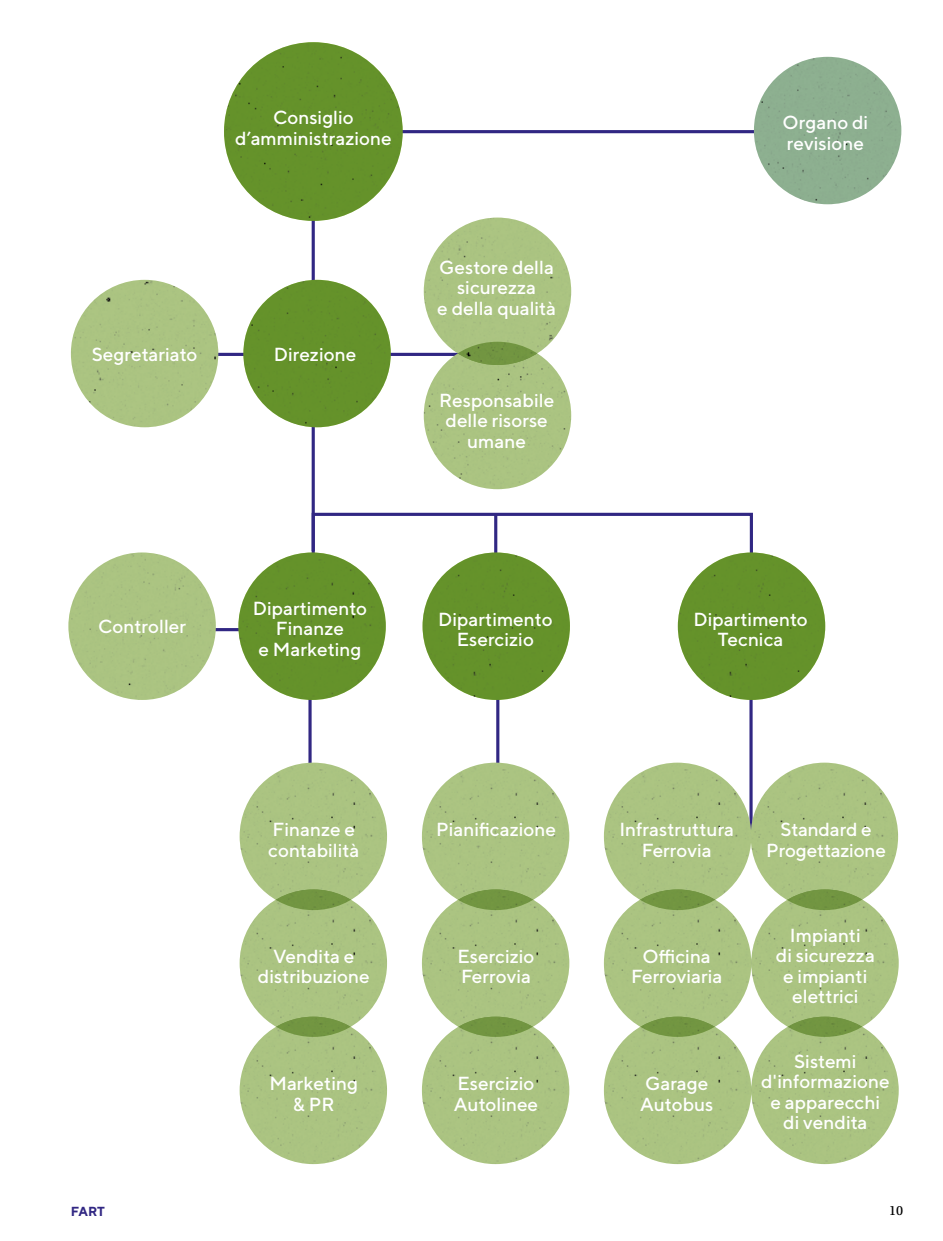
<style>
.page{position:relative;width:943px;height:1241px;background:#fff}
.page>*{position:absolute;margin:0;border:0;box-sizing:border-box;transform-origin:0 0}
.t1{font:500 18.9px/20.5px "TT Norms";color:#fff;text-align:center}
.t2{font:14px "Utopia Std Capt";color:#000}
.t3{font:700 13.12px "TT Norms";color:#312783}
</style>
<div class="page">
<hr style="left:496px;top:690px;width:3px;height:150px;background:#312783">
<hr style="left:308px;top:690px;width:3px;height:150px;background:#312783">
<hr style="left:749px;top:690px;width:3px;height:146px;background:#312783">
<hr style="left:161px;top:353px;width:321px;height:3px;background:#312783">
<hr style="left:395px;top:130px;width:387px;height:3px;background:#312783">
<hr style="left:161px;top:628px;width:131px;height:3px;background:#312783">
<svg style="left:311px;top:511px;width:442px;height:41px"></svg>
<hr style="left:312px;top:191px;width:3px;height:360px;background:#312783">
<hr style="left:494px;top:513px;width:3px;height:50px;background:#312783">
<img style="left:71px;top:280px;width:147px;height:147px">
<img style="left:68px;top:552px;width:148px;height:147px">
<img style="left:243px;top:280px;width:148px;height:147px">
<img style="left:224px;top:42px;width:178px;height:179px">
<img style="left:238px;top:552px;width:148px;height:147px">
<img style="left:240px;top:762px;width:147px;height:127px">
<img style="left:422px;top:762px;width:147px;height:127px">
<img style="left:604px;top:762px;width:294px;height:127px">
<div style="left:750px;top:762px;width:148px;height:147px;background:#abc381;border-radius:50%"></div>
<img style="left:240px;top:889px;width:147px;height:127px">
<img style="left:422px;top:889px;width:147px;height:127px">
<img style="left:240px;top:1016px;width:147px;height:147px">
<img style="left:422px;top:1016px;width:147px;height:147px">
<img style="left:422px;top:552px;width:148px;height:147px">
<img style="left:677px;top:552px;width:148px;height:147px">
<img style="left:424px;top:365px;width:147px;height:124px">
<img style="left:424px;top:217px;width:147px;height:148px">
<img style="left:754px;top:57px;width:147px;height:147px">
<img style="left:604px;top:889px;width:294px;height:127px">
<svg style="left:751px;top:889px;width:147px;height:147px;background:#a6bf7c"></svg>
<img style="left:604px;top:1016px;width:294px;height:147px">
<svg style="left:751px;top:1016px;width:147px;height:147px;background:#a6c07d"></svg>
<p class="t1" style="left:235px;top:107px;width:158px">Consiglio d’amministrazione</p>
<p class="t1" style="left:92px;top:343px;width:107px">Segretariato</p>
<p class="t1" style="left:274px;top:343px;width:84px">Direzione</p>
<p class="t1" style="left:437px;top:256px;width:120px">Gestore della sicurezza<br>e della qualità</p>
<p class="t1" style="left:439px;top:389px;width:117px">Responsabile delle risorse umane</p>
<p class="t1" style="left:782px;top:112px;width:87px;text-align:left">Organo di revisione</p>
<p class="t1" style="left:98px;top:615px;width:90px">Controller</p>
<p class="t1" style="left:253px;top:597px;width:116px">Dipartimento<br>Finanze<br>e Marketing</p>
<p class="t1" style="left:438px;top:608px;width:116px">Dipartimento<br>Esercizio</p>
<p class="t1" style="left:693px;top:608px;width:116px">Dipartimento<br>Tecnica</p>
<p class="t1" style="left:268px;top:818px;width:93px;text-align:left">Finanze e contabilità</p>
<p class="t1" style="left:436px;top:818px;width:122px">Pianificazione</p>
<p class="t1" style="left:619px;top:818px;width:116px">Infrastruttura<br>Ferrovia</p>
<p class="t1" style="left:766px;top:818px;width:121px">Standard e<br>Progettazione</p>
<p class="t1" style="left:258px;top:945px;width:113px">Vendita e distribuzione</p>
<p class="t1" style="left:457px;top:945px;width:79px;text-align:left">Esercizio<br>Ferrovia</p>
<p class="t1" style="left:269px;top:1072px;width:90px">Marketing &amp; PR</p>
<p class="t1" style="left:454px;top:1072px;width:86px;text-align:left">Esercizio<br>Autolinee</p>
<p class="t1" style="left:631px;top:945px;width:93px">Officina<br>Ferroviaria</p>
<p class="t1" style="left:640px;top:1072px;width:75px;text-align:left">Garage<br>Autobus</p>
<p class="t1" style="left:775px;top:924px;width:101px">Impianti<br>di sicurezza e impianti elettrici</p>
<p class="t1" style="left:761px;top:1050px;width:130px">Sistemi d'informazione e apparecchi di vendita</p>
<p class="t3" style="left:71px;top:1202px;width:36px">FART</p>
<p class="t2" style="left:889px;top:1202px;width:16px">10</p>
</div>
